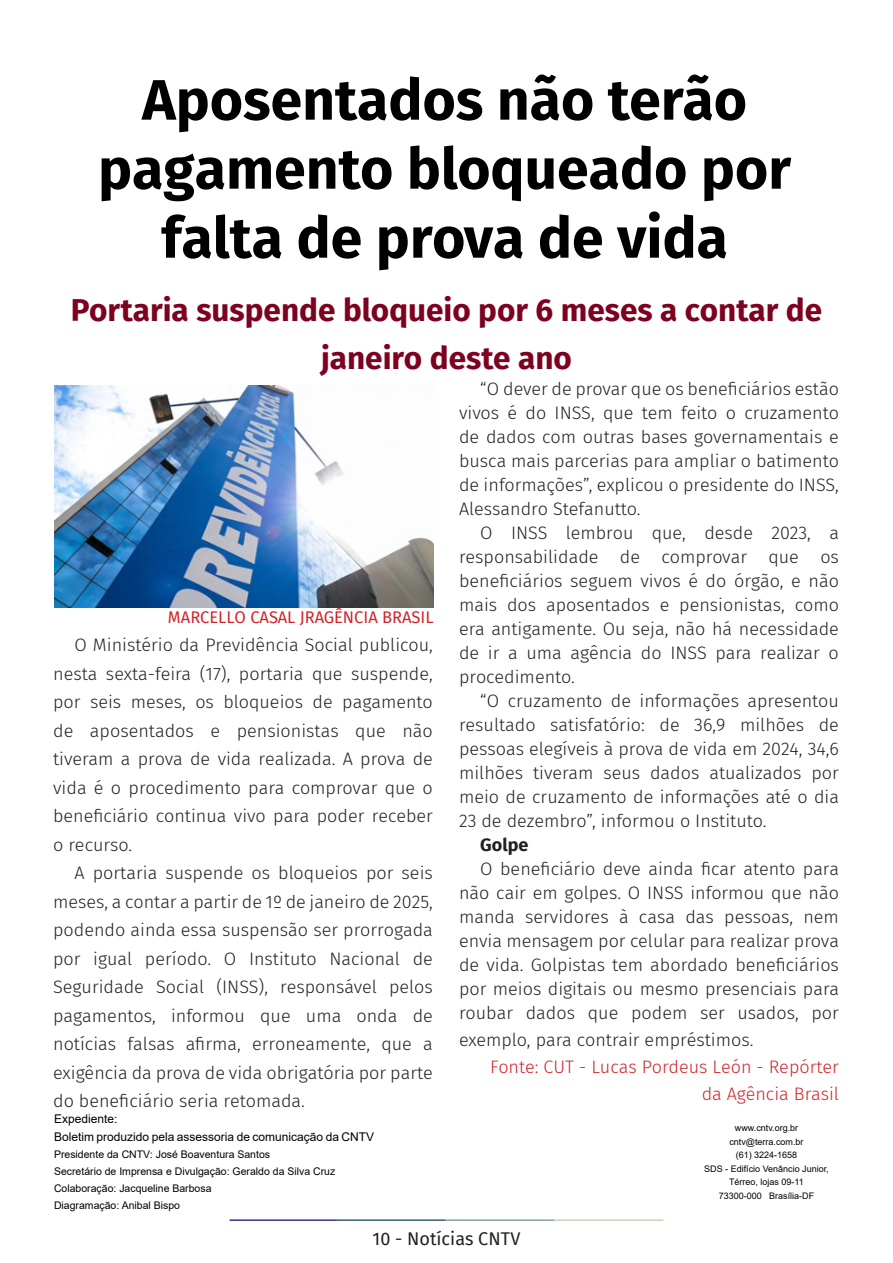
<style>
.page{position:relative;width:893px;height:1263px;background:#fff}
.page>*{position:absolute;margin:0;border:0;box-sizing:border-box;transform-origin:0 0}
.t1{font:700 57px/69px "Fira Sans";color:#000001;text-align:center}
.t2{font:700 31.5px/48px "Fira Sans";color:#7e0220;text-align:center}
.t3{font:300 18px/24px "Fira Sans";color:#231f20;text-align:justify}
.t4{font:300 18px/27px "Fira Sans";color:#d1232a;text-align:right}
.t5{font:18px "Fira Sans";color:#231f20}
.t6{font:700 18px "Fira Sans";color:#231f20}
.t7{font:16.5px "Fira Sans";color:#d1232a}
.t8{font:12px "Arial";color:#000}
.t9{font:10.5px "Arial";color:#000}
.t10{font:9px/13.5px "Arial";color:#000;text-align:center}
</style>
<div class="page">
<hr style="left:230px;top:1219px;width:107px;height:2px;background:#2f3088">
<hr style="left:337px;top:1219px;width:109px;height:2px;background:#3a5f6d">
<hr style="left:446px;top:1219px;width:109px;height:2px;background:#87a59a">
<hr style="left:555px;top:1219px;width:108px;height:2px;background:#c6d5b7">
<img style="left:55px;top:386px;width:379px;height:222px">
<p class="t1" style="left:98px;top:61px;width:694px">Aposentados não terão pagamento bloqueado por falta de prova de vida</p>
<p class="t2" style="left:71px;top:284px;width:753px">Portaria suspende bloqueio por 6 meses a contar de janeiro deste ano</p>
<p class="t7" style="left:168px;top:605px;width:267px">MARCELLO CASAL JRAGÊNCIA BRASIL</p>
<p class="t3" style="left:53px;top:631px;width:381px;line-height:28.5px;text-indent:21px">O Ministério da Previdência Social publicou, nesta sexta-feira (17), portaria que suspende, por seis meses, os bloqueios de pagamento de aposentados e pensionistas que não tiveram a prova de vida realizada. A prova de vida é o procedimento para comprovar que o beneficiário continua vivo para poder receber o recurso.</p>
<p class="t3" style="left:53px;top:859px;width:381px;line-height:28.5px;text-indent:21px">A portaria suspende os bloqueios por seis meses, a contar a partir de 1º de janeiro de 2025, podendo ainda essa suspensão ser prorrogada por igual período. O Instituto Nacional de Seguridade Social (INSS), responsável pelos pagamentos, informou que uma onda de notícias falsas afirma, erroneamente, que a exigência da prova de vida obrigatória por parte do beneficiário seria retomada.</p>
<p class="t8" style="left:54px;top:1110px;width:65px">Expediente:</p>
<p class="t8" style="left:54px;top:1129px;width:322px">Boletim produzido pela assessoria de comunicação da CNTV</p>
<p class="t9" style="left:54px;top:1147px;width:218px">Presidente da CNTV: José Boaventura Santos</p>
<p class="t9" style="left:54px;top:1164px;width:283px">Secretário de Imprensa e Divulgação: Geraldo da Silva Cruz</p>
<p class="t9" style="left:54px;top:1181px;width:159px">Colaboração: Jacqueline Barbosa</p>
<p class="t9" style="left:54px;top:1198px;width:128px">Diagramação: Anibal Bispo</p>
<p class="t3" style="left:459px;top:376px;width:381px;text-indent:21px">“O dever de provar que os beneficiários estão vivos é do INSS, que tem feito o cruzamento de dados com outras bases governamentais e busca mais parcerias para ampliar o batimento de informações”, explicou o presidente do INSS, Alessandro Stefanutto.</p>
<p class="t3" style="left:459px;top:520px;width:381px;text-indent:21px">O INSS lembrou que, desde 2023, a responsabilidade de comprovar que os beneficiários seguem vivos é do órgão, e não mais dos aposentados e pensionistas, como era antigamente. Ou seja, não há necessidade de ir a uma agência do INSS para realizar o procedimento.</p>
<p class="t3" style="left:459px;top:688px;width:381px;text-indent:21px">“O cruzamento de informações apresentou resultado satisfatório: de 36,9 milhões de pessoas elegíveis à prova de vida em 2024, 34,6 milhões tiveram seus dados atualizados por meio de cruzamento de informações até o dia 23 de dezembro”, informou o Instituto.</p>
<p class="t6" style="left:480px;top:829px;width:50px">Golpe</p>
<p class="t3" style="left:459px;top:856px;width:381px;text-indent:21px">O beneficiário deve ainda ficar atento para não cair em golpes. O INSS informou que não manda servidores à casa das pessoas, nem envia mensagem por celular para realizar prova de vida. Golpistas tem abordado beneficiários por meios digitais ou mesmo presenciais para roubar dados que podem ser usados, por</p>
<p class="t3" style="left:459px;top:1027px;width:296px">exemplo, para contrair empréstimos.</p>
<p class="t4" style="left:490px;top:1053px;width:350px">Fonte: CUT - Lucas Pordeus León - Repórter da Agência Brasil</p>
<p class="t10" style="left:735px;top:1121px;width:65px">www.cntv.org.br</p>
<p class="t10" style="left:729px;top:1134px;width:76px">cntv@terra.com.br</p>
<p class="t10" style="left:736px;top:1148px;width:63px">(61) 3224-1658</p>
<p class="t10" style="left:704px;top:1161px;width:126px">SDS - Edifício Venâncio Junior,<br>Térreo, lojas 09-11</p>
<p class="t10" style="left:719px;top:1188px;width:97px">73300-000 Brasília-DF</p>
<p class="t5" style="left:373px;top:1225px;width:149px">10 - Notícias CNTV</p>
</div>
